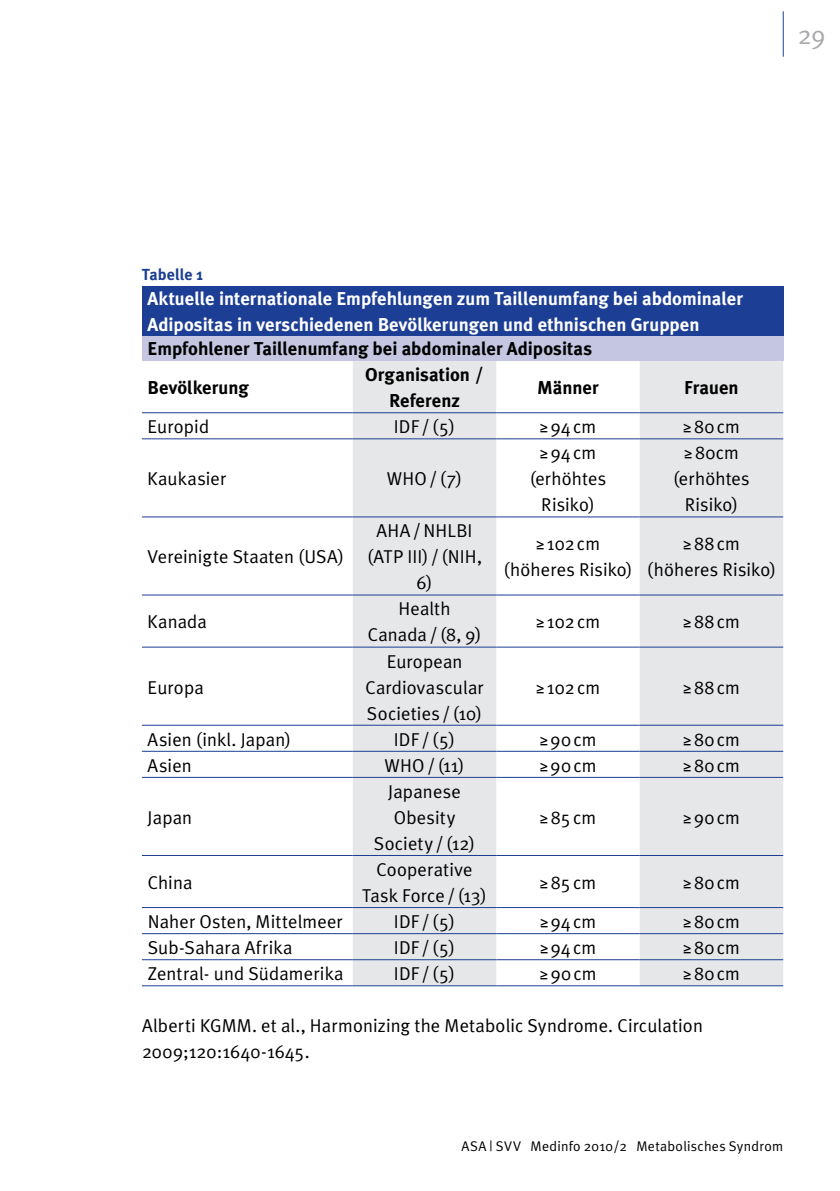
<style>
.page{position:relative;width:840px;height:1191px;background:#fff}
.page>*{position:absolute;margin:0;border:0;box-sizing:border-box;transform-origin:0 0}
.t1{font:26px "Meta Plus Normal";color:#a7a9ac}
.t2{font:18.6px/26px "Meta Plus Normal";letter-spacing:.01em;color:#000;text-align:center}
.t3{font:700 18.6px/26px "Meta Plus";color:#fff}
.t4{font:700 18.6px/38.8px "Meta Plus";color:#000}
.t5{font:700 16px "Meta Plus";color:#1c3e94}
.t6{font:14px "Meta Plus Normal";letter-spacing:.025em;color:#000}
</style>
<div class="page">
<hr style="left:782px;top:11px;width:1px;height:46px;background:#1c3e94">
<div style="left:142px;top:286px;width:640px;height:51px;background:#1c3e94"></div>
<div style="left:142px;top:337px;width:640px;height:24px;background:#c4c6e2"></div>
<svg style="left:352px;top:361px;width:430px;height:624px;fill:#e6e7e8"></svg>
<hr style="left:142px;top:412px;width:210px;height:1px;background:#1c3e94">
<hr style="left:352px;top:412px;width:144px;height:1px;background:#1c3e94">
<hr style="left:496px;top:412px;width:143px;height:1px;background:#1c3e94">
<hr style="left:639px;top:412px;width:143px;height:1px;background:#1c3e94">
<hr style="left:142px;top:438px;width:210px;height:1px;background:#1c3e94">
<hr style="left:352px;top:438px;width:144px;height:1px;background:#1c3e94">
<hr style="left:496px;top:438px;width:143px;height:1px;background:#1c3e94">
<hr style="left:639px;top:438px;width:143px;height:1px;background:#1c3e94">
<hr style="left:142px;top:516px;width:210px;height:1px;background:#1c3e94">
<hr style="left:352px;top:516px;width:144px;height:1px;background:#1c3e94">
<hr style="left:496px;top:516px;width:143px;height:1px;background:#1c3e94">
<hr style="left:639px;top:516px;width:143px;height:1px;background:#1c3e94">
<hr style="left:142px;top:594px;width:210px;height:1px;background:#1c3e94">
<hr style="left:352px;top:594px;width:144px;height:1px;background:#1c3e94">
<hr style="left:496px;top:594px;width:143px;height:1px;background:#1c3e94">
<hr style="left:639px;top:594px;width:143px;height:1px;background:#1c3e94">
<hr style="left:142px;top:647px;width:210px;height:1px;background:#1c3e94">
<hr style="left:352px;top:647px;width:144px;height:1px;background:#1c3e94">
<hr style="left:496px;top:647px;width:143px;height:1px;background:#1c3e94">
<hr style="left:639px;top:647px;width:143px;height:1px;background:#1c3e94">
<hr style="left:142px;top:725px;width:210px;height:1px;background:#1c3e94">
<hr style="left:352px;top:725px;width:144px;height:1px;background:#1c3e94">
<hr style="left:496px;top:725px;width:143px;height:1px;background:#1c3e94">
<hr style="left:639px;top:725px;width:143px;height:1px;background:#1c3e94">
<hr style="left:142px;top:751px;width:210px;height:1px;background:#1c3e94">
<hr style="left:352px;top:751px;width:144px;height:1px;background:#1c3e94">
<hr style="left:496px;top:751px;width:143px;height:1px;background:#1c3e94">
<hr style="left:639px;top:751px;width:143px;height:1px;background:#1c3e94">
<hr style="left:142px;top:777px;width:210px;height:1px;background:#1c3e94">
<hr style="left:352px;top:777px;width:144px;height:1px;background:#1c3e94">
<hr style="left:496px;top:777px;width:143px;height:1px;background:#1c3e94">
<hr style="left:639px;top:777px;width:143px;height:1px;background:#1c3e94">
<hr style="left:142px;top:855px;width:210px;height:1px;background:#1c3e94">
<hr style="left:352px;top:855px;width:144px;height:1px;background:#1c3e94">
<hr style="left:496px;top:855px;width:143px;height:1px;background:#1c3e94">
<hr style="left:639px;top:855px;width:143px;height:1px;background:#1c3e94">
<hr style="left:142px;top:907px;width:210px;height:1px;background:#1c3e94">
<hr style="left:352px;top:907px;width:144px;height:1px;background:#1c3e94">
<hr style="left:496px;top:907px;width:143px;height:1px;background:#1c3e94">
<hr style="left:639px;top:907px;width:143px;height:1px;background:#1c3e94">
<hr style="left:142px;top:933px;width:210px;height:1px;background:#1c3e94">
<hr style="left:352px;top:933px;width:144px;height:1px;background:#1c3e94">
<hr style="left:496px;top:933px;width:143px;height:1px;background:#1c3e94">
<hr style="left:639px;top:933px;width:143px;height:1px;background:#1c3e94">
<hr style="left:142px;top:959px;width:210px;height:1px;background:#1c3e94">
<hr style="left:352px;top:959px;width:144px;height:1px;background:#1c3e94">
<hr style="left:496px;top:959px;width:143px;height:1px;background:#1c3e94">
<hr style="left:639px;top:959px;width:143px;height:1px;background:#1c3e94">
<hr style="left:142px;top:985px;width:210px;height:1px;background:#1c3e94">
<hr style="left:352px;top:985px;width:144px;height:1px;background:#1c3e94">
<hr style="left:496px;top:985px;width:143px;height:1px;background:#1c3e94">
<hr style="left:639px;top:985px;width:143px;height:1px;background:#1c3e94">
<h1 class="t1" style="left:797px;top:20px;width:29px">29</h1>
<p class="t5" style="left:142px;top:265px;width:63px">Tabelle 1</p>
<p class="t3" style="left:147px;top:285px;width:596px">Aktuelle internationale Empfehlungen zum Taillenumfang bei abdominaler<br>Adipositas in verschiedenen Bevölkerungen und ethnischen Gruppen</p>
<p class="t4" style="left:147px;top:329px;width:446px">Empfohlener Taillenumfang bei abdominaler Adipositas<br>Bevölkerung</p>
<p class="t4" style="left:365px;top:361px;width:120px;line-height:26px;text-align:center">Organisation /<br>Referenz</p>
<p class="t4" style="left:537px;top:368px;width:63px">Männer</p>
<p class="t4" style="left:684px;top:368px;width:56px">Frauen</p>
<p class="t2" style="left:147px;top:413px;width:63px">Europid</p>
<p class="t2" style="left:393px;top:413px;width:63px">IDF/(5)</p>
<p class="t2" style="left:539px;top:413px;width:58px">≥94cm</p>
<p class="t2" style="left:682px;top:413px;width:58px">≥80cm</p>
<p class="t2" style="left:147px;top:465px;width:80px">Kaukasier</p>
<p class="t2" style="left:386px;top:465px;width:77px">WHO/(7)</p>
<p class="t2" style="left:529px;top:439px;width:78px">≥94cm (erhöhtes<br>Risiko)</p>
<p class="t2" style="left:673px;top:439px;width:78px">≥80cm (erhöhtes<br>Risiko)</p>
<p class="t2" style="left:147px;top:543px;width:198px">Vereinigte Staaten (USA)</p>
<p class="t2" style="left:147px;top:609px;width:61px">Kanada</p>
<p class="t2" style="left:147px;top:674px;width:58px">Europa</p>
<p class="t2" style="left:367px;top:517px;width:116px">AHA/NHLBI (ATP III) / (NIH,<br>6)</p>
<p class="t2" style="left:367px;top:596px;width:115px">Health<br>Canada/ (8, 9)</p>
<p class="t2" style="left:365px;top:648px;width:120px">European<br>Cardiovascular<br>Societies / (10)</p>
<p class="t2" style="left:503px;top:530px;width:130px">≥ 102cm (höheres Risiko)</p>
<p class="t2" style="left:646px;top:530px;width:130px">≥88cm (höheres Risiko)</p>
<p class="t2" style="left:535px;top:609px;width:65px">≥ 102cm</p>
<p class="t2" style="left:682px;top:609px;width:58px">≥88cm</p>
<p class="t2" style="left:535px;top:674px;width:65px">≥ 102cm</p>
<p class="t2" style="left:682px;top:674px;width:58px">≥88cm</p>
<p class="t2" style="left:147px;top:726px;width:145px">Asien (inkl. Japan)</p>
<p class="t2" style="left:393px;top:726px;width:63px">IDF/(5)</p>
<p class="t2" style="left:539px;top:726px;width:58px">≥90cm</p>
<p class="t2" style="left:682px;top:726px;width:58px">≥80cm</p>
<p class="t2" style="left:147px;top:752px;width:46px">Asien</p>
<p class="t2" style="left:384px;top:752px;width:81px">WHO/ (11)</p>
<p class="t2" style="left:539px;top:752px;width:58px">≥90cm</p>
<p class="t2" style="left:683px;top:752px;width:58px">≥80cm</p>
<p class="t2" style="left:147px;top:804px;width:46px">Japan</p>
<p class="t2" style="left:373px;top:778px;width:103px">Japanese<br>Obesity<br>Society / (12)</p>
<p class="t2" style="left:539px;top:804px;width:58px">≥85cm</p>
<p class="t2" style="left:683px;top:804px;width:58px">≥90cm</p>
<p class="t2" style="left:148px;top:869px;width:46px">China</p>
<p class="t2" style="left:362px;top:856px;width:126px">Cooperative<br>Task Force/ (13)</p>
<p class="t2" style="left:539px;top:869px;width:58px">≥85cm</p>
<p class="t2" style="left:683px;top:869px;width:58px">≥80cm</p>
<p class="t2" style="left:148px;top:908px;width:196px">Naher Osten, Mittelmeer</p>
<p class="t2" style="left:394px;top:908px;width:63px">IDF/(5)</p>
<p class="t2" style="left:539px;top:908px;width:58px">≥94cm</p>
<p class="t2" style="left:683px;top:908px;width:58px">≥80cm</p>
<p class="t2" style="left:148px;top:934px;width:146px">Sub-Sahara Afrika</p>
<p class="t2" style="left:394px;top:934px;width:63px">IDF/(5)</p>
<p class="t2" style="left:539px;top:934px;width:58px">≥94cm</p>
<p class="t2" style="left:683px;top:934px;width:58px">≥80cm</p>
<p class="t2" style="left:148px;top:960px;width:197px">Zentral- und Südamerika</p>
<p class="t2" style="left:394px;top:960px;width:63px">IDF/(5)</p>
<p class="t2" style="left:539px;top:960px;width:58px">≥90cm</p>
<p class="t2" style="left:683px;top:960px;width:58px">≥80cm</p>
<p class="t2" style="left:142px;top:1012px;width:562px;text-align:left">Alberti KGMM. et al., Harmonizing the Metabolic Syndrome. Circulation<br>2009;120:1640-1645.</p>
<p class="t6" style="left:461px;top:1138px;width:323px">ASA | SVV Medinfo 2010/2 Metabolisches Syndrom</p>
</div>
